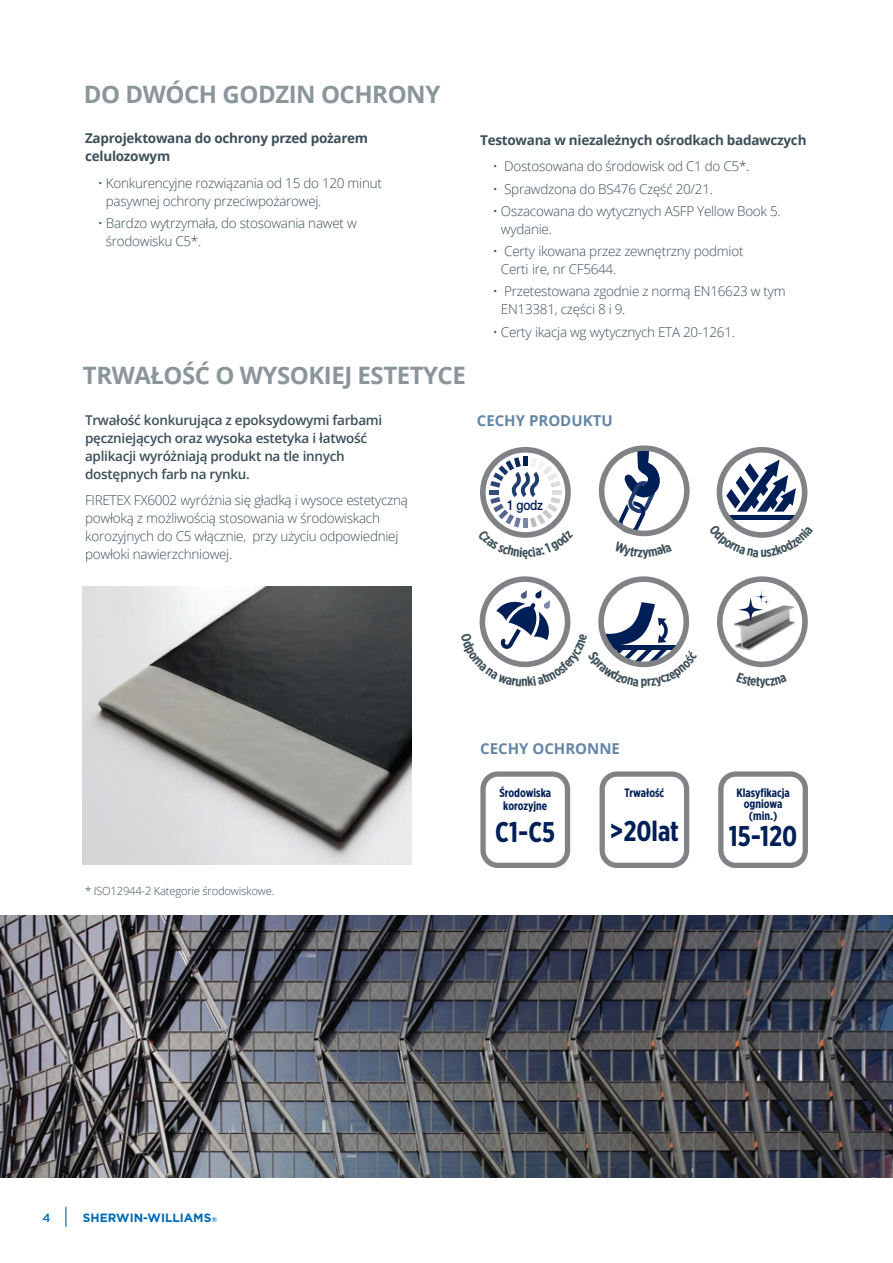
<style>
.page{position:relative;width:893px;height:1263px;background:#fff}
.page>*{position:absolute;margin:0;border:0;box-sizing:border-box;transform-origin:0 0}
.t1{font:700 28.5px "Gotham X Narrow";color:#001f56}
.t2{font:700 24px "Open Sans";letter-spacing:-.02em;color:#8a969a}
.t3{font:700 15px "Open Sans";color:#6486a6}
.para_intro_text{font:500 13.95px "Helvetica Neue LT Std";color:#001f56;scale:.85 1}
.t4{font:300 13.5px/18px "Open Sans";letter-spacing:-.02em;color:#3d4f59}
.t5{font:600 13.5px/18px "Open Sans";letter-spacing:-.02em;color:#3d4f59}
.t6{font:700 13.5px/18px "Open Sans";letter-spacing:-.02em;color:#3d4f59}
.t7{font:700 12.15px/12.9px "Gotham X Narrow";color:#001f56;text-align:center}
.t8{font:700 12px "Gotham";color:#0168b3}
.t9{font:500 12px "Gotham";color:#0168b3}
.t10{font:300 11.25px "Open Sans";letter-spacing:-.02em;color:#3d4f59}
.s1{font-size:7.05px}
</style>
<div class="page">
<svg style="left:65px;top:1207px;width:1px;height:20px"></svg>
<img style="left:0;top:915px;width:893px;height:263px">
<img style="left:83px;top:587px;width:328px;height:277px">
<div style="left:480px;top:771px;width:90px;height:97px;border:5px solid #808285;border-radius:15px"></div>
<div style="left:600px;top:771px;width:89px;height:97px;border:5px solid #808285;border-radius:15px"></div>
<div style="left:718px;top:771px;width:90px;height:97px;border:5px solid #808285;border-radius:15px"></div>
<svg style="left:480px;top:447px;width:91px;height:91px"></svg>
<svg style="left:599px;top:445px;width:91px;height:92px"></svg>
<svg style="left:716px;top:447px;width:92px;height:91px"></svg>
<svg style="left:479px;top:576px;width:211px;height:92px"></svg>
<svg style="left:717px;top:576px;width:91px;height:92px"></svg>
<p class="t2" style="left:84px;top:77px;width:358px">DO DWÓCH GODZIN OCHRONY</p>
<p class="t6" style="left:85px;top:129px;width:285px">Zaprojektowana do ochrony przed pożarem celulozowym</p>
<p class="t4" style="left:106px;top:173px;width:278px;text-indent:-8px">• Konkurencyjne rozwiązania od 15 do 120 minut pasywnej ochrony przeciwpożarowej.</p>
<p class="t4" style="left:106px;top:214px;width:252px;text-indent:-8px">• Bardzo wytrzymała, do stosowania nawet w środowisku C5*.</p>
<p class="t2" style="left:83px;top:358px;width:384px">TRWAŁOŚĆ O WYSOKIEJ ESTETYCE</p>
<p class="t5" style="left:85px;top:410px;width:299px">Trwałość konkurująca z epoksydowymi farbami pęczniejących oraz wysoka estetyka i łatwość aplikacji wyróżniają produkt na tle innych dostępnych farb na rynku.</p>
<p class="t4" style="left:85px;top:491px;width:324px">FIRETEX FX6002 wyróżnia się gładką i wysoce estetyczną powłoką z możliwością stosowania w środowiskach korozyjnych do C5 włącznie, przy użyciu odpowiedniej powłoki nawierzchniowej.</p>
<p class="t6" style="left:480px;top:131px;width:328px">Testowana w niezależnych ośrodkach badawczych</p>
<p class="t4" style="left:493px;top:157px;width:258px">• Dostosowana do środowisk od C1 do C5*.</p>
<p class="t4" style="left:493px;top:179px;width:222px">• Sprawdzona do BS476 Część 20/21.</p>
<p class="t4" style="left:501px;top:201px;width:281px;text-indent:-8px">• Oszacowana do wytycznych ASFP Yellow Book 5. wydanie.</p>
<p class="t4" style="left:501px;top:242px;width:244px;text-indent:-8px">• Certy ikowana przez zewnętrzny podmiot<br>Certi ire, nr CF5644.</p>
<p class="t4" style="left:501px;top:282px;width:286px;text-indent:-8px">• Przetestowana zgodnie z normą EN16623 w tym<br>EN13381, części 8 i 9.</p>
<p class="t4" style="left:493px;top:322px;width:244px">• Certy ikacja wg wytycznych ETA 20-1261.</p>
<p class="t3" style="left:477px;top:410px;width:137px">CECHY PRODUKTU</p>
<p class="para_intro_text" style="left:507px;top:497px;width:44px">1 godz</p>
<p class="t10" style="left:85px;top:883px;width:191px">* ISO12944-2 Kategorie środowiskowe.</p>
<p class="t3" style="left:480px;top:738px;width:141px">CECHY OCHRONNE</p>
<p class="t7" style="left:499px;top:786px;width:53px">Środowiska korozyjne</p>
<p class="t1" style="left:495px;top:814px;width:61px">C1-C5</p>
<p class="t7" style="left:624px;top:786px;width:41px">Trwałość</p>
<p class="t7" style="left:736px;top:787px;width:55px;line-height:11.4px">Klasyfikacja ogniowa</p>
<p class="t7" style="left:749px;top:809px;width:30px">(min.)</p>
<p class="t1" style="left:729px;top:819px;width:70px">15-120</p>
<p class="t1" style="left:610px;top:814px;width:71px">&gt;20lat</p>
<p class="t9" style="left:43px;top:1210px;width:10px">4</p>
<p class="t8" style="left:83px;top:1210px;width:136px">SHERWIN-WILLIAMS<span class="s1">®</span></p>
</div>
